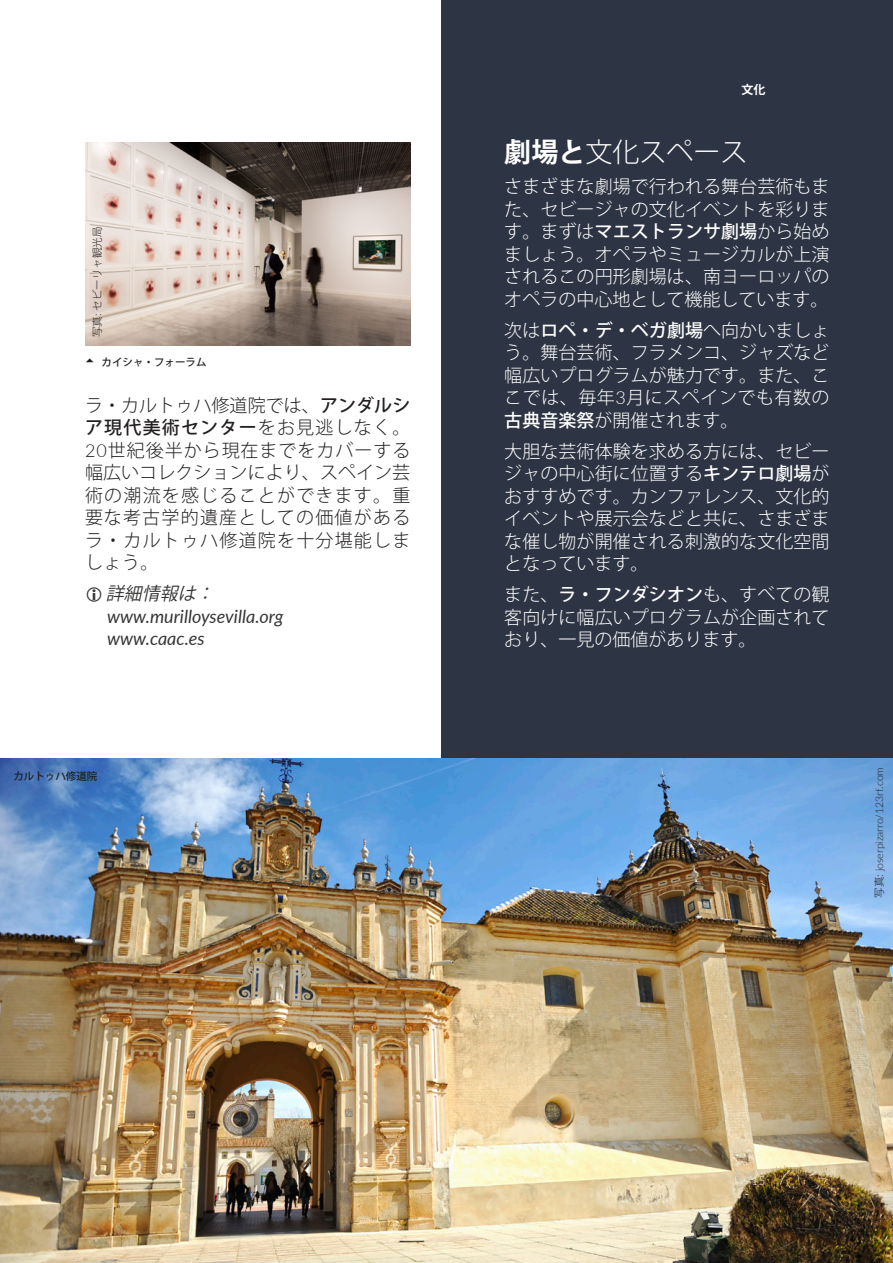
<style>
.page{position:relative;width:893px;height:1263px;background:#fff}
.page>*{position:absolute;margin:0;border:0;box-sizing:border-box;transform-origin:0 0}
.t1{font:300 27px "Koz Go Pro";color:#fff}
.Body{font:300 18px/22.5px "Koz Go Pro";letter-spacing:.005em;color:#fff;text-align:justify}
.Body-2{font:300 18px/22.5px "Koz Go Pro";letter-spacing:.065em;color:#231f20;text-align:justify}
.t2{font:italic 18px/22.5px "Lato";color:#353534}
.t3{font:300 12px "Lato";color:#fff}
.t4{font:700 12px "Koz Go Pro";color:#fff}
.PIE_ARRIBA{font:300 10.5px "Lato";color:#231f20}
.PIE_ARRIBA-2{font:500 10.5px "Koz Go Pro";color:#231f20}
.PIE_ARRIBA-3{font:300 10.5px "Koz Go Pro";color:#231f20}
.s1{font-family:"Lato"}
.s2{font-weight:500}
.s3{font-family:"Koz Go Pro"}
.s4{font-weight:700}
</style>
<div class="page">
<div style="left:441px;top:0;width:452px;height:821px;background:#2d3443"></div>
<img style="left:1px;top:758px;width:892px;height:505px">
<img style="left:85px;top:142px;width:325px;height:204px">
<p class="PIE_ARRIBA-3" style="left:90px;top:337px;width:112px;rotate:-90deg">写真<span class="s1">:</span> セビーリャ観光局</p>
<p class="PIE_ARRIBA-2" style="left:102px;top:356px;width:106px">カイシャ・フォーラム</p>
<p class="Body-2" style="left:85px;top:394px;width:327px">ラ・カルトゥハ修道院では、<span class="s2">アンダルシア現代美術センター</span>をお見逃しなく。<span class="s1">20</span>世紀後半から現在までをカバーする幅広いコレクションにより、スペイン芸術の潮流を感じることができます。重要な考古学的遺産としての価値があるラ・カルトゥハ修道院を十分堪能しましょう。</p>
<p class="t2" style="left:106px;top:581px;width:179px"><span class="s3">詳細情報は：</span>www.murilloysevilla.org www.caac.es</p>
<p class="t4" style="left:741px;top:82px;width:25px">文化</p>
<h2 class="t1" style="left:504px;top:135px;width:244px"><span class="s4">劇場と</span>文化スペース</h2>
<p class="Body" style="left:504px;top:176px;width:327px">さまざまな劇場で行われる舞台芸術もまた、セビージャの文化イベントを彩ります。まずは<span class="s2">マエストランサ劇場</span>から始めましょう。オペラやミュージカルが上演されるこの円形劇場は、南ヨーロッパのオペラの中心地として機能しています。</p>
<p class="Body" style="left:504px;top:319px;width:327px">次は<span class="s2">ロペ・デ・ベガ劇場</span>へ向かいましょう。舞台芸術、フラメンコ、ジャズなど幅広いプログラムが魅力です。また、ここでは、毎年<span class="s1">3</span>月にスペインでも有数の<span class="s2">古典音楽祭</span>が開催されます。</p>
<p class="Body" style="left:504px;top:440px;width:327px">大胆な芸術体験を求める方には、セビージャの中心街に位置する<span class="s2">キンテロ劇場</span>がおすすめです。カンファレンス、文化的イベントや展示会などと共に、さまざまな催し物が開催される刺激的な文化空間となっています。</p>
<p class="Body" style="left:504px;top:584px;width:327px">また、<span class="s2">ラ・フンダシオン</span>も、すべての観客向けに幅広いプログラムが企画されており、一見の価値があります。</p>
<p class="PIE_ARRIBA-2" style="left:13px;top:770px;width:86px">カルトゥハ修道院</p>
<p class="PIE_ARRIBA" style="left:872px;top:897px;width:132px;rotate:-90deg"><span class="s3">写真</span>: joserpizarro/123rf.com</p>
<p class="t3" style="left:751px;top:1172px;width:15px">15</p>
</div>
